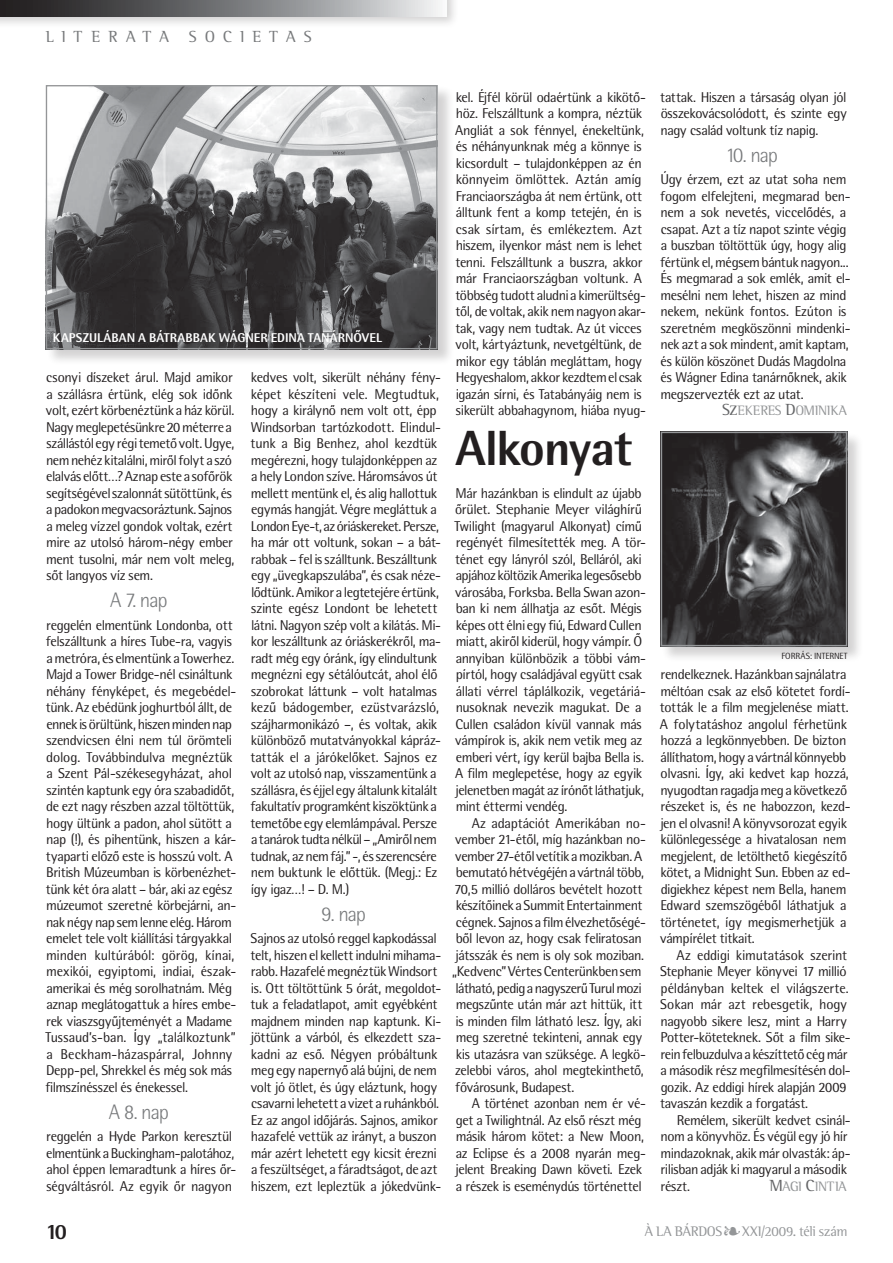
<style>
.page{position:relative;width:893px;height:1263px;background:#fff}
.page>*{position:absolute;margin:0;border:0;box-sizing:border-box;transform-origin:0 0}
.t1{font:700 49.5px "Rotis Sm Sn XPFL";letter-spacing:-.005em;color:#231f20}
.t2{font:700 21.75px "Rotis Sm Sn XPFL";color:#231f20}
.t3{font:21px "Rotis Sm Sn Lt PFL";letter-spacing:-.005em;color:#77797b}
.t4{font:16.5px "Rotis Sm Srf PFL";letter-spacing:.51em;color:#77797b}
.t5{font:14.25px/16.5px "Rotis Sm Sn PFL";letter-spacing:.01em;color:#231f20}
.t6{font:14.25px "Rotis Sm Srf PFL";letter-spacing:.015em;color:#949698}
.t7{font:14.1px "Rotis Sm Srf PFL SC850";letter-spacing:.02em;color:#949698}
.t8{font:700 12.75px "Rotis Sm Sn XPFL";letter-spacing:.02em;color:#fff}
.t9{font:9px "Rotis Sm Sn PFL";color:#231f20}
.s1{font-size:16.5px;color:#636466}
.s2{color:#636466}
</style>
<div class="page">
<div style="left:0;top:0;width:459px;height:29px;background:#231f20;opacity:.2"></div>
<svg style="left:0;top:0;width:446px;height:16px;background:#7a7a7c"></svg>
<div style="left:46px;top:85px;width:408px;height:281px;background:#231f20;opacity:.2"></div>
<img style="left:48px;top:87px;width:387px;height:260px">
<div style="left:46px;top:85px;width:391px;height:264px;border:1px solid #949698"></div>
<div style="left:661px;top:432px;width:203px;height:231px;background:#231f20;opacity:.2"></div>
<img style="left:664px;top:435px;width:180px;height:208px">
<div style="left:661px;top:432px;width:186px;height:214px;border:2px solid #949698"></div>
<p class="t4" style="left:46px;top:27px;width:124px">LI TERATA</p>
<p class="t4" style="left:189px;top:27px;width:124px">SOCIETAS</p>
<p class="t8" style="left:53px;top:329px;width:67px">KAPSZULÁBAN</p>
<p class="t8" style="left:138px;top:329px;width:35px">A BÁTRABBAK</p>
<p class="t8" style="left:219px;top:329px;width:165px">WÁGN ER EDINA TANÁRNŐVEL</p>
<p class="t5" style="left:46px;top:369px;width:190px">csonyi díszeket árul. Majd amikor a szállásra értünk, elég sok időnk volt, ezért körbenéztünk a ház körül.<br>Nagy meglepetésünkre 20 méterre a szállástól egy régi temető volt. Ugye, nem nehéz kitalálni, miről folyt a szó elalvás előtt…? Aznap este a sofőrök segítségével szalonnát sütöttünk, és a padokon megvacsoráztunk. Sajnos a meleg vízzel gondok voltak, ezért mire az utolsó három-négy ember ment tusolni, már nem volt meleg, sőt langyos víz sem.</p>
<h3 class="t3" style="left:110px;top:588px;width:59px">A 7. nap</h3>
<p class="t5" style="left:45px;top:616px;width:192px">reggelén elmentünk Londonba, ott felszálltunk a híres Tube-ra, vagyis a metróra, és elmentünk a Towerhez.<br>Majd a Tower Bridge-nél csináltunk néhány fényképet, és megebédel&shy;tünk. Az ebédünk joghurtból állt, de ennek is örültünk, hiszen minden nap szendvicsen élni nem túl örömteli dolog. Továbbindulva megnéztük a Szent Pál-székesegyházat, ahol szintén kaptunk egy óra szabadidőt, de ezt nagy részben azzal töltöttük, hogy ültünk a padon, ahol sütött a nap (!), és pihentünk, hiszen a kár&shy;tyaparti előző este is hosszú volt. A British Múzeumban is körbenézhet&shy;tünk két óra alatt – bár, aki az egész múzeumot szeretné körbejárni, an&shy;nak négy nap sem lenne elég. Három emelet tele volt kiállítási tárgyakkal minden kultúrából: görög, kínai, mexikói, egyiptomi, indiai, észak&shy;amerikai és még sorolhatnám. Még aznap meglátogattuk a híres embe&shy;rek viaszsgyűjteményét a Madame Tussaud’s-ban. Így „találkoztunk” a Beckham-házaspárral, Johnny Depp-pel, Shrekkel és még sok más filmszínésszel és énekessel.</p>
<h3 class="t3" style="left:109px;top:1099px;width:61px">A 8. nap</h3>
<p class="t5" style="left:46px;top:1128px;width:191px">reggelén a Hyde Parkon keresztül elmentünk a Buckingham-palotához, ahol éppen lemaradtunk a híres őr&shy;ségváltásról. Az egyik őr nagyon</p>
<p class="t5" style="left:250px;top:369px;width:192px">kedves volt, sikerült néhány fény&shy;képet készíteni vele. Megtudtuk, hogy a királynő nem volt ott, épp Windsorban tartózkodott. Elindul&shy;tunk a Big Benhez, ahol kezdtük megérezni, hogy tulajdonképpen az a hely London szíve. Háromsávos út mellett mentünk el, és alig hallottuk egymás hangját. Végre megláttuk a London Eye-t, az óriáskereket. Persze, ha már ott voltunk, sokan – a bát&shy;rabbak – fel is szálltunk. Beszálltunk egy „üvegkapszulába”, és csak néze&shy;lődtünk. Amikor a legtetejére értünk, szinte egész Londont be lehetett látni. Nagyon szép volt a kilátás. Mi&shy;kor leszálltunk az óriáskerékről, ma&shy;radt még egy óránk, így elindultunk megnézni egy sétálóutcát, ahol élő szobrokat láttunk – volt hatalmas kezű bádogember, ezüstvarázsló, szájharmonikázó –, és voltak, akik különböző mutatványokkal kápráz&shy;tatták el a járókelőket. Sajnos ez volt az utolsó nap, visszamentünk a szállásra, és éjjel egy általunk kitalált fakultatív programként kiszöktünk a temetőbe egy elemlámpával. Persze a tanárok tudta nélkül – „Amiről nem tudnak, az nem fáj.” -, és szerencsére nem buktunk le előttük. (Megj.: Ez így igaz…! – D. M.)</p>
<h3 class="t3" style="left:321px;top:901px;width:46px">9. nap</h3>
<p class="t5" style="left:251px;top:930px;width:192px">Sajnos az utolsó reggel kapkodással telt, hiszen el kellett indulni mihama&shy;rabb. Hazafelé megnéztük Windsort is. Ott töltöttünk 5 órát, megoldot&shy;tuk a feladatlapot, amit egyébként majdnem minden nap kaptunk. Ki&shy;jöttünk a várból, és elkezdett sza&shy;kadni az eső. Négyen próbáltunk meg egy napernyő alá bújni, de nem volt jó ötlet, és úgy eláztunk, hogy csavarni lehetett a vizet a ruhánkból.<br>Ez az angol időjárás. Sajnos, amikor hazafelé vettük az irányt, a buszon már azért lehetett egy kicsit érezni a feszültséget, a fáradtságot, de azt hiszem, ezt lepleztük a jókedvünk-</p>
<p class="t5" style="left:455px;top:88px;width:192px">kel. Éjfél körül odaértünk a kikötő&shy;höz. Felszálltunk a kompra, néztük Angliát a sok fénnyel, énekeltünk, és néhányunknak még a könnye is kicsordult – tulajdonképpen az én könnyeim ömlöttek. Aztán amíg Franciaországba át nem értünk, ott álltunk fent a komp tetején, én is csak sírtam, és emlékeztem. Azt hiszem, ilyenkor mást nem is lehet tenni. Felszálltunk a buszra, akkor már Franciaországban voltunk. A többség tudott aludni a kimerültség&shy;től, de voltak, akik nem nagyon akar&shy;tak, vagy nem tudtak. Az út vicces volt, kártyáztunk, nevetgéltünk, de mikor egy táblán megláttam, hogy Hegyeshalom, akkor kezdtem el csak igazán sírni, és Tatabányáig nem is sikerült abbahagynom, hiába nyug-</p>
<p class="t5" style="left:660px;top:88px;width:188px;text-align:justify">tattak. Hiszen a társaság olyan jól összekovácsolódott, és szinte egy nagy család voltunk tíz napig.</p>
<h3 class="t3" style="left:725px;top:142px;width:53px">10. nap</h3>
<p class="t5" style="left:660px;top:171px;width:192px">Úgy érzem, ezt az utat soha nem fogom elfelejteni, megmarad ben&shy;nem a sok nevetés, viccelődés, a csapat. Azt a tíz napot szinte végig a buszban töltöttük úgy, hogy alig fértünk el, mégsem bántuk nagyon...<br>És megmarad a sok emlék, amit el&shy;mesélni nem lehet, hiszen az mind nekem, nekünk fontos. Ezúton is szeretném megköszönni mindenki&shy;nek azt a sok mindent, amit kaptam, és külön köszönet Dudás Magdolna és Wágner Edina tanárnőknek, akik megszervezték ezt az utat.</p>
<p class="t7" style="left:722px;top:402px;width:126px"><span class="s1">S</span><span class="s2">Z</span>EKERES <span class="s1">D</span>OMINIKA</p>
<h1 class="t1" style="left:455px;top:416px;width:178px">ALKONYAT</h1>
<p class="t5" style="left:455px;top:484px;width:193px">Már hazánkban is elindult az újabb őrület. Stephanie Meyer világhírű Twilight (magyarul Alkonyat) című regényét filmesítették meg. A tör&shy;ténet egy lányról szól, Belláról, aki apjához költözik Amerika legesősebb városába, Forksba. Bella Swan azon&shy;ban ki nem állhatja az esőt. Mégis képes ott élni egy fiú, Edward Cullen miatt, akiről kiderül, hogy vámpír. Ő annyiban különbözik a többi vám&shy;pírtól, hogy családjával együtt csak állati vérrel táplálkozik, vegetáriá&shy;nusoknak nevezik magukat. De a Cullen családon kívül vannak más vámpírok is, akik nem vetik meg az emberi vért, így kerül bajba Bella is.<br>A film meglepetése, hogy az egyik jelenetben magát az írónőt láthatjuk, mint éttermi vendég.</p>
<p class="t5" style="left:452px;top:814px;width:195px;text-indent:20px">Az adaptációt Amerikában no&shy;vember 21-étől, míg hazánkban no&shy;vember 27-étől vetítik a mozikban. A bemutató hétvégéjén a vártnál több, 70,5 millió dolláros bevételt hozott készítőinek a Summit Entertainment cégnek. Sajnos a film élvezhetőségé&shy;ből levon az, hogy csak feliratosan játsszák és nem is oly sok moziban. „Kedvenc” Vértes Centerünkben sem látható, pedig a nagyszerű Turul mozi megszűnte után már azt hittük, itt is minden film látható lesz. Így, aki meg szeretné tekinteni, annak egy kis utazásra van szüksége. A legkö&shy;zelebbi város, ahol megtekinthető, fővárosunk, Budapest.</p>
<p class="t5" style="left:456px;top:1095px;width:192px;text-indent:16px">A történet azonban nem ér vé&shy;get a Twilightnál. Az első részt még másik három kötet: a New Moon, az Eclipse és a 2008 nyarán meg&shy;jelent Breaking Dawn követi. Ezek a részek is eseménydús történettel</p>
<p class="t9" style="left:781px;top:651px;width:6px">forr</p>
<p class="t9" style="left:800px;top:651px;width:19px">ás: internet</p>
<p class="t5" style="left:660px;top:666px;width:192px">rendelkeznek. Hazánkban sajnálatra méltóan csak az első kötetet fordí&shy;tották le a film megjelenése miatt.<br>A folytatáshoz angolul férhetünk hozzá a legkönnyebben. De bizton állíthatom, hogy a vártnál könnyebb olvasni. Így, aki kedvet kap hozzá, nyugodtan ragadja meg a következő részeket is, és ne habozzon, kezd&shy;jen el olvasni! A könyvsorozat egyik különlegessége a hivatalosan nem megjelent, de letölthető kiegészítő kötet, a Midnight Sun. Ebben az ed&shy;digiekhez képest nem Bella, hanem Edward szemszögéből láthatjuk a történetet, így megismerhetjük a vámpírélet titkait.</p>
<p class="t5" style="left:660px;top:946px;width:192px;text-indent:17px">Az eddigi kimutatások szerint Stephanie Meyer könyvei 17 millió példányban keltek el világszerte.<br>Sokan már azt rebesgetik, hogy nagyobb sikere lesz, mint a Harry Potter-köteteknek. Sőt a film sike&shy;rein felbuzdulva a készíttető cég már a második rész megfilmesítésén dol&shy;gozik. Az eddigi hírek alapján 2009 tavaszán kezdik a forgatást.</p>
<p class="t5" style="left:660px;top:1111px;width:192px;text-indent:16px">Remélem, sikerült kedvet csinál&shy;nom a könyvhöz. És végül egy jó hír mindazoknak, akik már olvasták: áp&shy;rilisban adják ki magyarul a második részt.</p>
<p class="t7" style="left:770px;top:1178px;width:78px"><span class="s1">M</span>AGI <span class="s1">C</span>INTIA</p>
<h2 class="t2" style="left:46px;top:1218px;width:23px">10</h2>
<p class="t6" style="left:645px;top:1223px;width:204px">À LA BÁRDOS•XXI/2009. TÉLI SZÁM</p>
</div>
